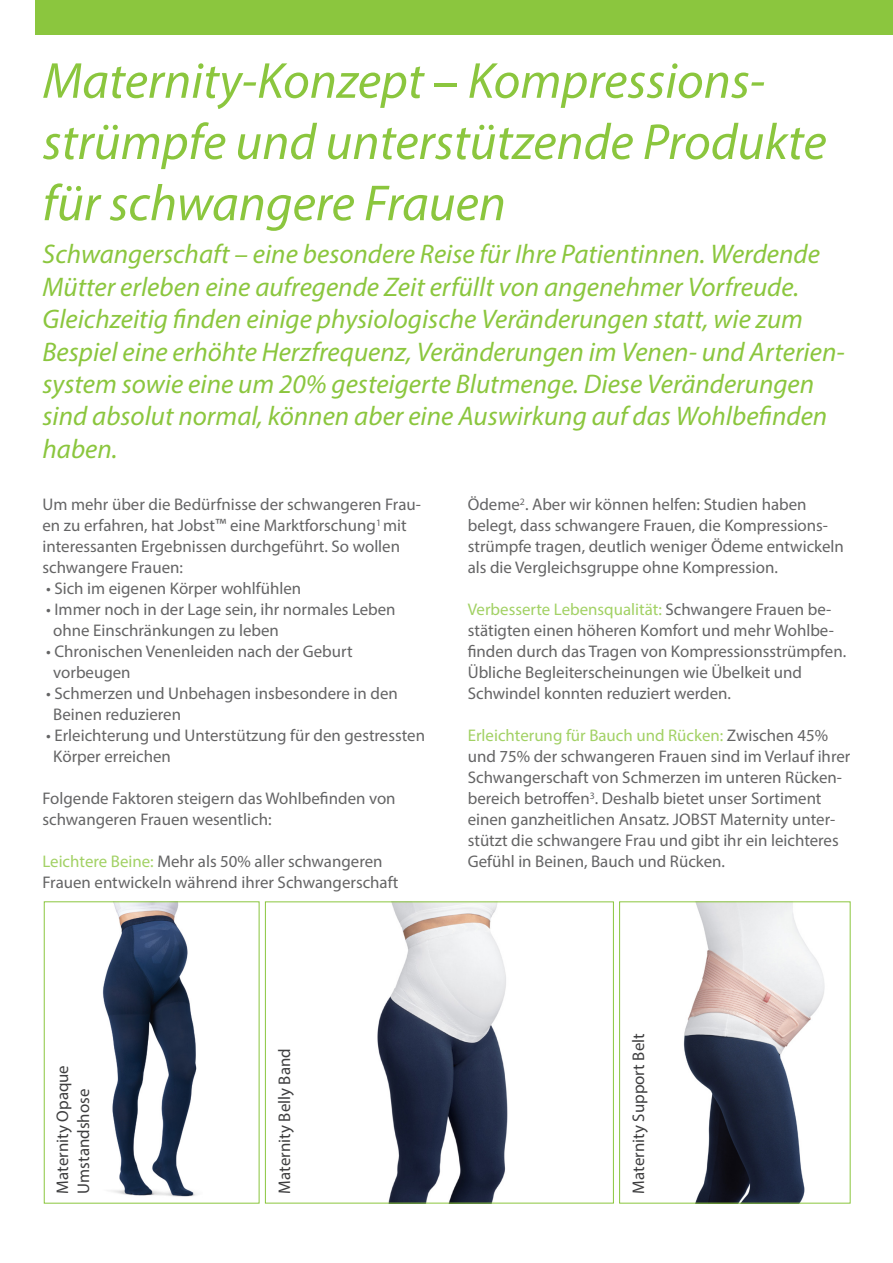
<style>
.page{position:relative;width:893px;height:1263px;background:#fff}
.page>*{position:absolute;margin:0;border:0;box-sizing:border-box;transform-origin:0 0}
.t1{font:italic 51px/61.2px "Myriad Pro";color:#8bc63e}
.t2{font:italic 27px/32.4px "Myriad Pro";color:#8bc63e}
.t3{font:16.8px/21px "Myriad Pro";color:#3e3e3f}
.s1{font-style:normal}
.s2{font-size:18px}
.s3{color:#8bc63e}
</style>
<div class="page">
<img style="left:377px;top:903px;width:131px;height:298px">
<div style="left:265px;top:901px;width:349px;height:302px;border:1px solid #8bc63e"></div>
<img style="left:102px;top:903px;width:95px;height:294px">
<div style="left:44px;top:901px;width:215px;height:302px;border:1px solid #8bc63e"></div>
<img style="left:683px;top:903px;width:142px;height:298px">
<div style="left:619px;top:901px;width:231px;height:302px;border:1px solid #8bc63e"></div>
<div style="left:0;top:0;width:893px;height:34px;background:#8bc63e"></div>
<div style="left:0;top:0;width:34px;height:34px;background:#fff"></div>
<p class="t1" style="left:43px;top:49px;width:785px">Maternity-Konzept <span class="s1">–</span> Kompressions&shy;strümpfe und unterstützende Produkte für schwangere Frauen</p>
<p class="t2" style="left:43px;top:238px;width:804px">Schwangerschaft – eine besondere Reise für Ihre Patientinnen. Werdende Mütter erleben eine aufregende Zeit erfüllt von angenehmer Vorfreude.<br>Gleichzeitig finden einige physiologische Veränderungen statt, wie zum Bespiel eine erhöhte Herzfrequenz, Veränderungen im Venen- und Arterien&shy;system sowie eine um 20% gesteigerte Blutmenge. Diese Veränderungen sind absolut normal, können aber eine Auswirkung auf das Wohlbefinden haben.</p>
<p class="t3" style="left:43px;top:494px;width:380px">Um mehr über die Bedürfnisse der schwangeren Frau&shy;en zu erfahren, hat Jobst<span class="s2">™</span> eine Marktforschung<sup>1</sup> mit interessanten Ergebnissen durchgeführt. So wollen schwangere Frauen:</p>
<p class="t3" style="left:46px;top:578px;width:257px">• Sich im eigenen Körper wohlfühlen</p>
<p class="t3" style="left:53px;top:599px;width:344px;text-indent:-7px">• Immer noch in der Lage sein, ihr normales Leben ohne Einschränkungen zu leben</p>
<p class="t3" style="left:53px;top:641px;width:301px;text-indent:-7px">• Chronischen Venenleiden nach der Geburt vorbeugen</p>
<p class="t3" style="left:53px;top:683px;width:346px;text-indent:-7px">• Schmerzen und Unbehagen insbesondere in den<br>Beinen reduzieren</p>
<p class="t3" style="left:53px;top:725px;width:373px;text-indent:-7px">• Erleichterung und Unterstützung für den gestressten<br>Körper erreichen</p>
<p class="t3" style="left:43px;top:788px;width:355px">Folgende Faktoren steigern das Wohlbefinden von schwangeren Frauen wesentlich:</p>
<p class="t3" style="left:43px;top:851px;width:357px"><span class="s3">Leichtere Beine:</span> Mehr als 50% aller schwangeren<br>Frauen entwickeln während ihrer Schwangerschaft</p>
<p class="t3" style="left:468px;top:494px;width:378px">Ödeme<sup>2</sup>. Aber wir können helfen: Studien haben belegt, dass schwangere Frauen, die Kompressions&shy;strümpfe tragen, deutlich weniger Ödeme entwickeln als die Vergleichsgruppe ohne Kompression.</p>
<p class="t3" style="left:468px;top:599px;width:380px"><span class="s3">Verbesserte Lebensqualität:</span> Schwangere Frauen be&shy;stätigten einen höheren Komfort und mehr Wohlbe&shy;finden durch das Tragen von Kompressionsstrümpfen.<br>Übliche Begleiterscheinungen wie Übelkeit und Schwindel konnten reduziert werden.</p>
<p class="t3" style="left:468px;top:725px;width:384px"><span class="s3">Erleichterung für Bauch und Rücken:</span> Zwischen 45% und 75% der schwangeren Frauen sind im Verlauf ihrer Schwangerschaft von Schmerzen im unteren Rücken&shy;bereich betroffen<sup>3</sup>. Deshalb bietet unser Sortiment einen ganzheitlichen Ansatz. JOBST Maternity unter&shy;stützt die schwangere Frau und gibt ihr ein leichteres Gefühl in Beinen, Bauch und Rücken.</p>
<p class="t3" style="left:52px;top:1193px;width:130px;rotate:-90deg">Maternity Opaque</p>
<p class="t3" style="left:73px;top:1193px;width:106px;rotate:-90deg">Umstandshose</p>
<p class="t3" style="left:274px;top:1193px;width:147px;rotate:-90deg">Maternity Belly Band</p>
<p class="t3" style="left:628px;top:1193px;width:162px;rotate:-90deg">Maternity Support Belt</p>
</div>
